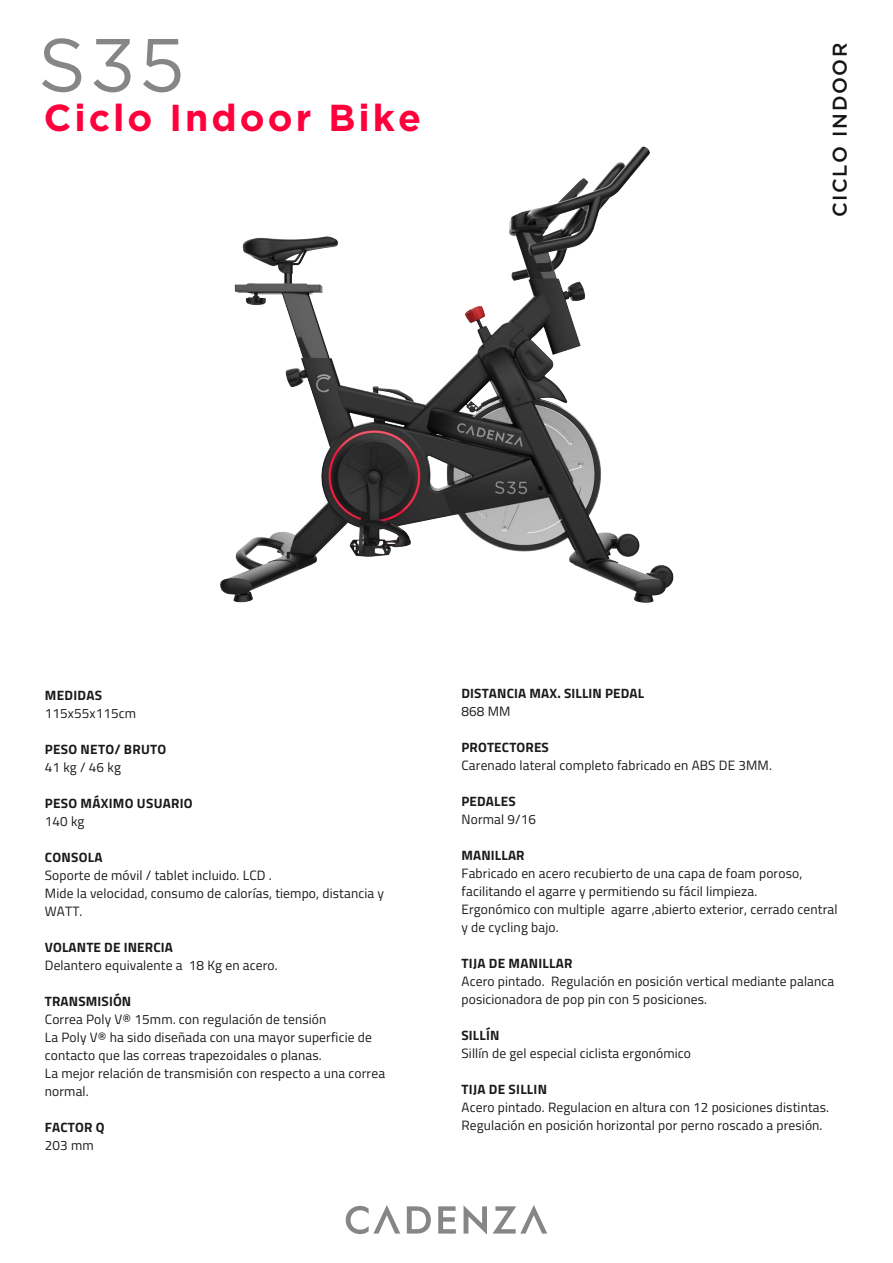
<style>
.page{position:relative;width:893px;height:1263px;background:#fff}
.page>*{position:absolute;margin:0;border:0;box-sizing:border-box;transform-origin:0 0}
.t1{font:75px "Gotham";color:#868686}
.t2{font:700 37.5px "Gotham";letter-spacing:.08em;color:#ff003c}
.t3{font:500 19.95px "Gotham";letter-spacing:.08em;color:#161615}
.t4{font:13.5px/18px "Titillium Web";letter-spacing:.01em;color:#1b1a19}
.t5{font:700 13.5px "Titillium Web";letter-spacing:.01em;color:#1b1a19}
</style>
<div class="page">
<svg style="left:346px;top:1205px;width:201px;height:29px"></svg>
<img style="left:220px;top:146px;width:454px;height:457px">
<h1 class="t1" style="left:38px;top:17px;width:148px">S35</h1>
<h2 class="t2" style="left:44px;top:93px;width:379px">Ciclo Indoor Bike</h2>
<h3 class="t3" style="left:827px;top:217px;width:176px;rotate:-90deg">CICLO INDOOR</h3>
<p class="t5" style="left:45px;top:685px;width:59px">MEDIDAS</p>
<p class="t4" style="left:45px;top:704px;width:93px">115x55x115cm</p>
<p class="t5" style="left:45px;top:739px;width:123px">PESO NETO/ BRUTO</p>
<p class="t4" style="left:45px;top:758px;width:78px">41 kg / 46 kg</p>
<p class="t5" style="left:45px;top:793px;width:149px">PESO MÁXIMO USUARIO</p>
<p class="t4" style="left:45px;top:812px;width:41px">140 kg</p>
<p class="t5" style="left:45px;top:847px;width:59px">CONSOLA</p>
<p class="t4" style="left:45px;top:866px;width:341px">Soporte de móvil / tablet incluido. LCD .<br>Mide la velocidad, consumo de calorías, tiempo, distancia y<br>WATT.</p>
<p class="t5" style="left:45px;top:937px;width:130px">VOLANTE DE INERCIA</p>
<p class="t4" style="left:45px;top:956px;width:234px">Delantero equivalente a 18 Kg en acero.</p>
<p class="t5" style="left:45px;top:991px;width:88px">TRANSMISIÓN</p>
<p class="t4" style="left:45px;top:1010px;width:342px">Correa Poly V® 15mm. con regulación de tensión<br>La Poly V® ha sido diseñada con una mayor superficie de contacto que las correas trapezoidales o planas.<br>La mejor relación de transmisión con respecto a una correa normal.</p>
<p class="t5" style="left:45px;top:1117px;width:61px">FACTOR Q</p>
<p class="t4" style="left:45px;top:1136px;width:50px">203 mm</p>
<p class="t5" style="left:461px;top:683px;width:184px">DISTANCIA MAX. SILLIN PEDAL</p>
<p class="t4" style="left:461px;top:702px;width:51px">868 MM</p>
<p class="t5" style="left:461px;top:737px;width:89px">PROTECTORES</p>
<p class="t4" style="left:461px;top:756px;width:312px">Carenado lateral completo fabricado en ABS DE 3MM.</p>
<p class="t5" style="left:461px;top:791px;width:56px">PEDALES</p>
<p class="t4" style="left:461px;top:810px;width:76px">Normal 9/16</p>
<p class="t5" style="left:461px;top:845px;width:65px">MANILLAR</p>
<p class="t4" style="left:461px;top:864px;width:378px">Fabricado en acero recubierto de una capa de foam poroso, facilitando el agarre y permitiendo su fácil limpieza.<br>Ergonómico con multiple agarre ,abierto exterior, cerrado central y de cycling bajo.</p>
<p class="t5" style="left:461px;top:953px;width:113px">TIJA DE MANILLAR</p>
<p class="t4" style="left:461px;top:972px;width:374px">Acero pintado. Regulación en posición vertical mediante palanca posicionadora de pop pin con 5 posiciones.</p>
<p class="t5" style="left:461px;top:1025px;width:39px">SILLÍN</p>
<p class="t4" style="left:461px;top:1044px;width:231px">Sillín de gel especial ciclista ergonómico</p>
<p class="t5" style="left:461px;top:1079px;width:87px">TIJA DE SILLIN</p>
<p class="t4" style="left:461px;top:1098px;width:369px">Acero pintado. Regulacion en altura con 12 posiciones distintas.<br>Regulación en posición horizontal por perno roscado a presión.</p>
</div>
